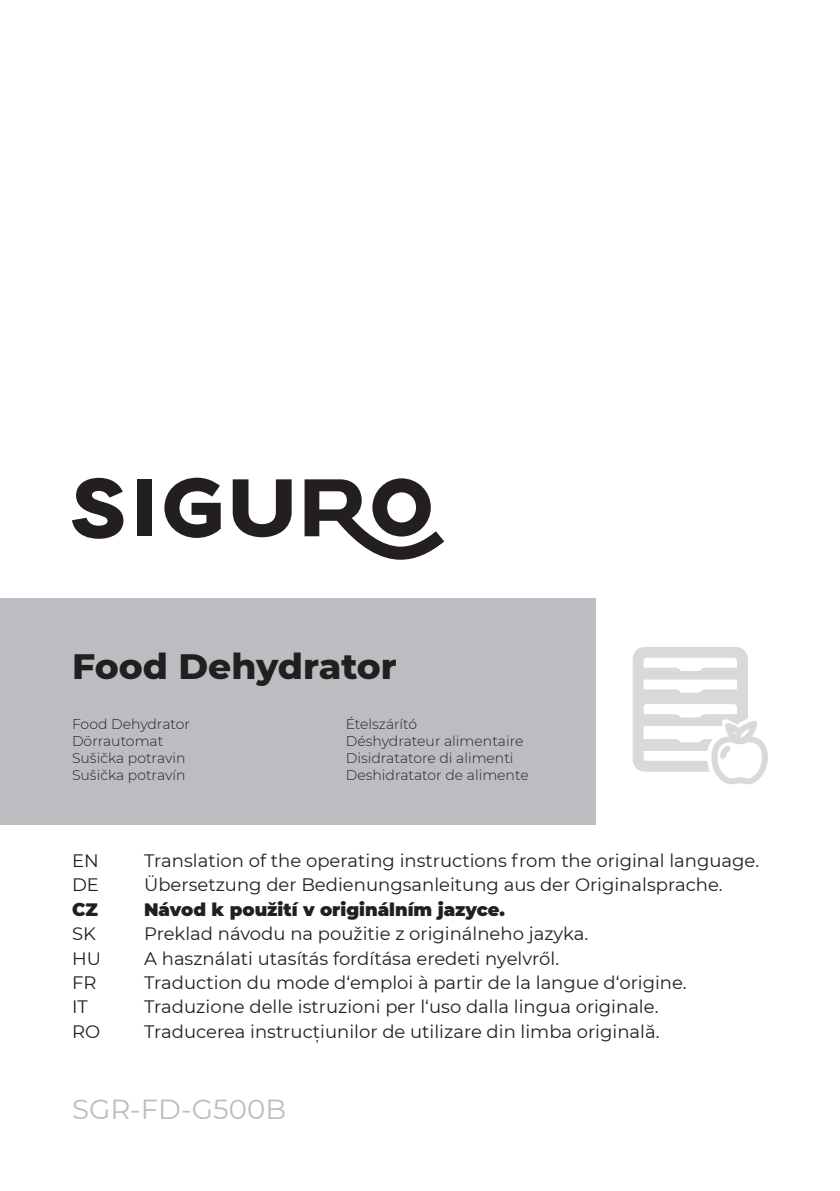
<style>
.page{position:relative;width:840px;height:1191px;background:#fff}
.page>*{position:absolute;margin:0;border:0;box-sizing:border-box;transform-origin:0 0}
.t1{font:800 36px "Montserrat";color:#231f20}
.t2{font:27.6px "Montserrat";color:#bcbdc0}
.t3{font:18px "Montserrat";color:#231f20}
.t4{font:900 18px "Montserrat";color:#231f20}
.t5{font:300 14px "Montserrat";color:#231f20}
</style>
<div class="page">
<div style="left:0;top:598px;width:595px;height:227px;background:#bcbdc0"></div>
<svg style="left:72px;top:478px;width:51px;height:61px"></svg>
<svg style="left:164px;top:478px;width:56px;height:60px"></svg>
<div style="left:137px;top:479px;width:15px;height:57px;background:#231f20"></div>
<svg style="left:232px;top:479px;width:59px;height:58px"></svg>
<svg style="left:304px;top:478px;width:140px;height:82px"></svg>
<svg style="left:632px;top:647px;width:135px;height:137px"></svg>
<p class="t1" style="left:72px;top:640px;width:326px">Food Dehydrator</p>
<p class="t5" style="left:72px;top:715px;width:119px">Food Dehydrator</p>
<p class="t5" style="left:72px;top:732px;width:93px">Dörrautomat</p>
<p class="t5" style="left:72px;top:748px;width:115px">Sušička potravin</p>
<p class="t5" style="left:72px;top:765px;width:115px">Sušička potravín</p>
<p class="t5" style="left:345px;top:715px;width:73px">Ételszárító</p>
<p class="t5" style="left:345px;top:732px;width:179px">Déshydrateur alimentaire</p>
<p class="t5" style="left:345px;top:748px;width:169px">Disidratatore di alimenti</p>
<p class="t5" style="left:345px;top:765px;width:184px">Deshidratator de alimente</p>
<p class="t3" style="left:72px;top:848px;width:28px">EN</p>
<p class="t3" style="left:144px;top:848px;width:616px">Translation of the operating instructions from the original language.</p>
<p class="t3" style="left:72px;top:872px;width:28px">DE</p>
<p class="t3" style="left:144px;top:872px;width:579px">Übersetzung der Bedienungsanleitung aus der Originalsprache.</p>
<p class="t4" style="left:72px;top:895px;width:27px">CZ</p>
<p class="t4" style="left:144px;top:895px;width:362px">Návod k použití v originálním jazyce.</p>
<p class="t3" style="left:72px;top:921px;width:25px">SK</p>
<p class="t3" style="left:144px;top:921px;width:445px">Preklad návodu na použitie z originálneho jazyka.</p>
<p class="t3" style="left:72px;top:945px;width:30px">HU</p>
<p class="t3" style="left:144px;top:945px;width:416px">A használati utasítás fordítása eredeti nyelvről.</p>
<p class="t3" style="left:72px;top:970px;width:26px">FR</p>
<p class="t3" style="left:144px;top:970px;width:544px">Traduction du mode d‘emploi à partir de la langue d‘origine.</p>
<p class="t3" style="left:72px;top:994px;width:17px">IT</p>
<p class="t3" style="left:144px;top:994px;width:515px">Traduzione delle istruzioni per l‘uso dalla lingua originale.</p>
<p class="t3" style="left:72px;top:1019px;width:30px">RO</p>
<p class="t3" style="left:144px;top:1019px;width:516px">Traducerea instrucțiunilor de utilizare din limba originală.</p>
<p class="t2" style="left:72px;top:1090px;width:215px">SGR-FD-G500B</p>
</div>
